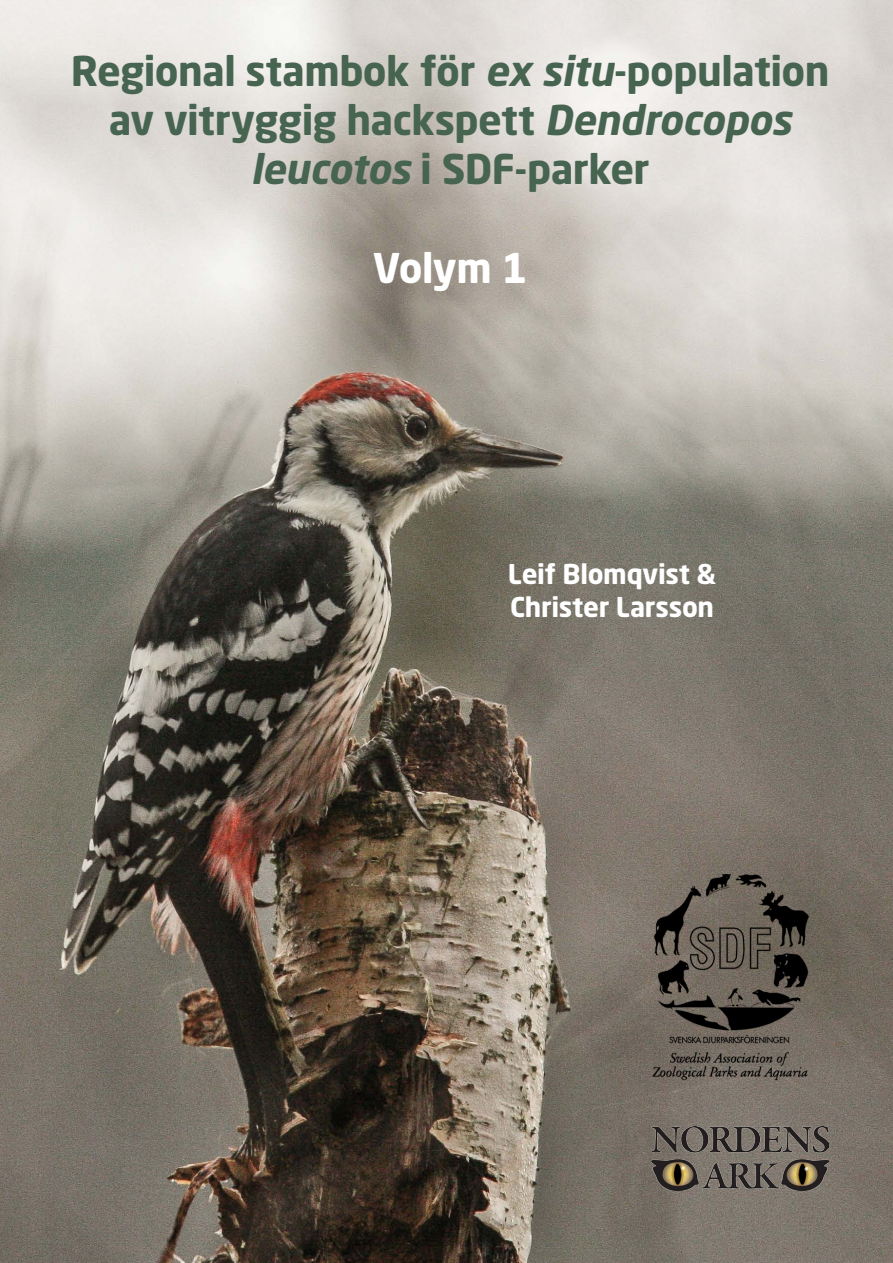
<style>
.page{position:relative;width:893px;height:1263px;background:#fff}
.page>*{position:absolute;margin:0;border:0;box-sizing:border-box;transform-origin:0 0}
.t1{font:700 40.5px/48.6px "Neo Sans Std";letter-spacing:-.015em;color:#476451;text-align:center}
.t2{font:700 40.5px "Neo Sans Std";letter-spacing:-.015em;color:#fff}
.t3{font:700 27px/32.4px "Neo Sans Std";letter-spacing:-.01em;color:#fff}
.s1{font-style:italic}
</style>
<div class="page">
<img style="left:0;top:0;width:893px;height:1263px">
<img style="left:651px;top:1126px;width:177px;height:65px">
<img style="left:646px;top:867px;width:169px;height:216px">
<p class="t1" style="left:71px;top:46px;width:760px">Regional stambok för <span class="s1">ex situ</span>-population av vitryggig hackspett <span class="s1">Dendrocopos leucotos</span> i SDF-parker</p>
<p class="t2" style="left:373px;top:242px;width:157px">Volym 1</p>
<p class="t3" style="left:508px;top:557px;width:210px">Leif Blomqvist &amp;<br>Christer Larsson</p>
</div>
